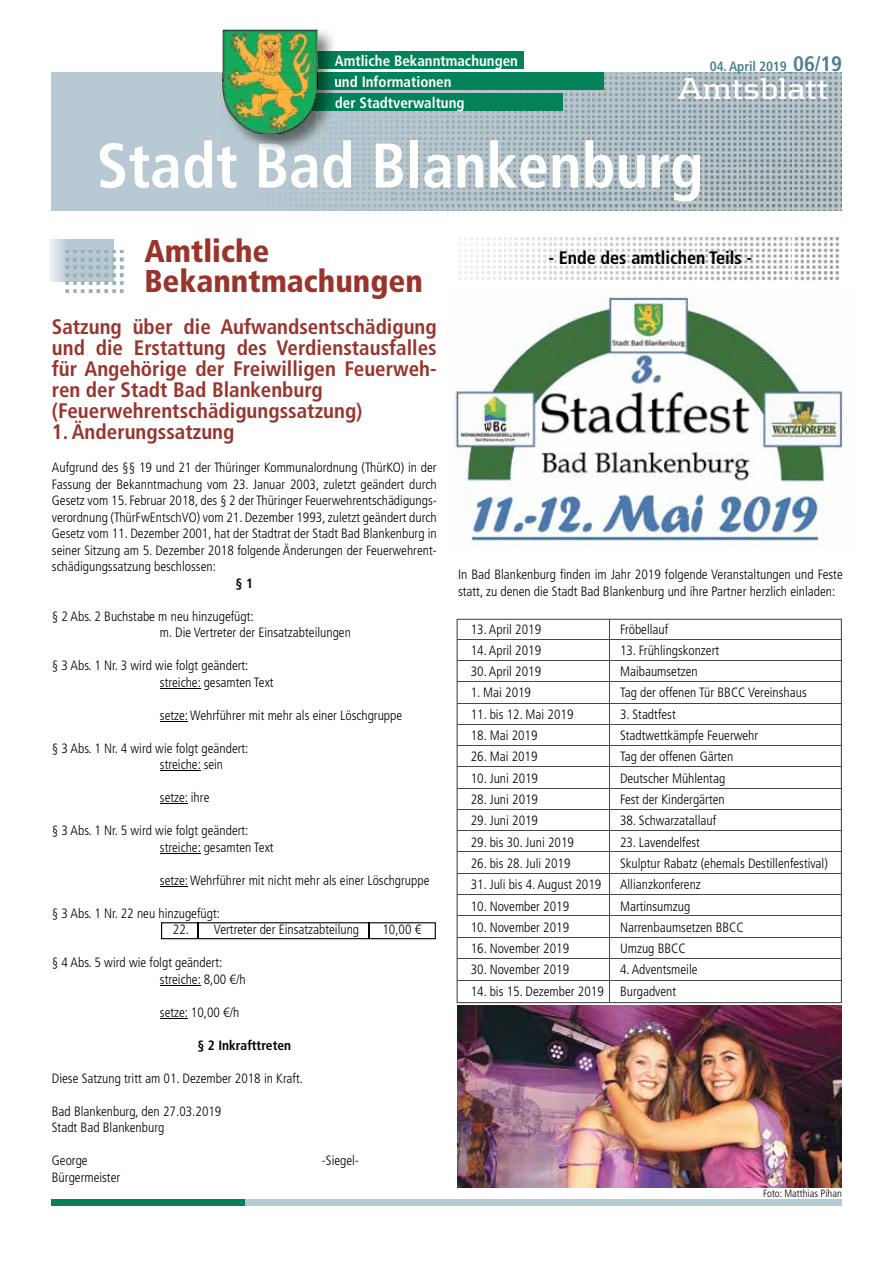
<style>
.page{position:relative;width:893px;height:1263px;background:#fff}
.page>*{position:absolute;margin:0;border:0;box-sizing:border-box;transform-origin:0 0}
.t1{font:700 condensed 63px "Frutiger LT Std";color:#fff}
.t2{font:900 condensed 31.5px/30px "Frutiger LT Std";color:#98342c}
.t3{font:700 31.5px "Kontrapunkt";letter-spacing:-.01em;color:#fff}
.t4{font:700 condensed 21px/21px "Frutiger LT Std";color:#98342c}
.t5{font:700 condensed 18px "Frutiger LT Std";color:#000}
.t6{font:700 condensed 15px "Frutiger LT Std";color:#fff}
.t7{font:300 condensed 13.5px/16.5px "Frutiger LT Std";color:#000}
.t8{font:700 condensed 13.5px "Frutiger LT Std";letter-spacing:-.01em;color:#4c8090}
.t9{font:700 condensed 13.5px "Frutiger LT Std";color:#000}
.t10{font:300 condensed 10.5px "Frutiger LT Std";color:#000}
.s1{font-size:21px}
</style>
<div class="page">
<div style="left:242px;top:1199px;width:600px;height:6px;background:#b7c9d2"></div>
<img style="left:459px;top:238px;width:381px;height:42px">
<div style="left:51px;top:1199px;width:193px;height:6px;background:#038158"></div>
<div style="left:51px;top:73px;width:791px;height:138px;background:#b7c9d2"></div>
<img style="left:337px;top:90px;width:254px;height:28px">
<img style="left:592px;top:73px;width:250px;height:46px">
<img style="left:340px;top:120px;width:352px;height:20px">
<img style="left:693px;top:119px;width:149px;height:92px">
<img style="left:279px;top:202px;width:413px;height:9px">
<img style="left:295px;top:140px;width:405px;height:62px">
<img style="left:337px;top:111px;width:127px;height:1px">
<div style="left:261px;top:94px;width:302px;height:17px;background:#038158"></div>
<div style="left:264px;top:73px;width:340px;height:17px;background:#038158"></div>
<div style="left:264px;top:52px;width:259px;height:17px;background:#038158"></div>
<img style="left:220px;top:29px;width:117px;height:44px">
<img style="left:222px;top:73px;width:20px;height:62px">
<img style="left:290px;top:90px;width:47px;height:50px">
<img style="left:222px;top:146px;width:8px;height:8px">
<img style="left:249px;top:140px;width:88px;height:14px">
<img style="left:318px;top:94px;width:19px;height:3px">
<svg style="left:318px;top:111px;width:19px;height:1px"></svg>
<img style="left:318px;top:97px;width:19px;height:14px">
<img style="left:318px;top:75px;width:19px;height:12px">
<img style="left:318px;top:52px;width:19px;height:17px">
<svg style="left:318px;top:69px;width:19px;height:6px"></svg>
<img style="left:223px;top:30px;width:95px;height:104px">
<img style="left:270px;top:97px;width:48px;height:15px">
<img style="left:264px;top:73px;width:54px;height:17px">
<img style="left:272px;top:75px;width:46px;height:12px">
<img style="left:272px;top:69px;width:46px;height:1px">
<img style="left:272px;top:55px;width:46px;height:14px">
<hr style="left:160px;top:688px;width:40px;height:1px;background:#000">
<svg style="left:160px;top:721px;width:28px;height:1px"></svg>
<hr style="left:160px;top:770px;width:40px;height:1px;background:#000">
<svg style="left:160px;top:803px;width:28px;height:1px"></svg>
<hr style="left:160px;top:853px;width:40px;height:1px;background:#000">
<svg style="left:160px;top:886px;width:28px;height:1px"></svg>
<hr style="left:160px;top:985px;width:40px;height:1px;background:#000">
<svg style="left:160px;top:1018px;width:28px;height:1px"></svg>
<svg style="left:49px;top:239px;width:64px;height:43px"></svg>
<img style="left:62px;top:251px;width:62px;height:41px">
<svg style="left:161px;top:922px;width:275px;height:17px"></svg>
<img style="left:454px;top:296px;width:389px;height:252px">
<svg style="left:457px;top:619px;width:385px;height:384px"></svg>
<hr style="left:457px;top:639px;width:385px;height:1px;background:#4d4540">
<hr style="left:457px;top:660px;width:385px;height:1px;background:#4d4540">
<hr style="left:457px;top:681px;width:385px;height:1px;background:#4d4540">
<hr style="left:457px;top:703px;width:385px;height:1px;background:#4d4540">
<hr style="left:457px;top:724px;width:385px;height:1px;background:#4d4540">
<hr style="left:457px;top:745px;width:385px;height:1px;background:#4d4540">
<hr style="left:457px;top:766px;width:385px;height:1px;background:#4d4540">
<hr style="left:457px;top:788px;width:385px;height:1px;background:#4d4540">
<hr style="left:457px;top:809px;width:385px;height:1px;background:#4d4540">
<hr style="left:457px;top:830px;width:385px;height:1px;background:#4d4540">
<hr style="left:457px;top:852px;width:385px;height:1px;background:#4d4540">
<hr style="left:457px;top:873px;width:385px;height:1px;background:#4d4540">
<hr style="left:457px;top:894px;width:385px;height:1px;background:#4d4540">
<hr style="left:457px;top:915px;width:385px;height:1px;background:#4d4540">
<hr style="left:457px;top:937px;width:385px;height:1px;background:#4d4540">
<hr style="left:457px;top:958px;width:385px;height:1px;background:#4d4540">
<hr style="left:457px;top:980px;width:385px;height:1px;background:#4d4540">
<hr style="left:609px;top:619px;width:1px;height:383px;background:#4d4540">
<img style="left:457px;top:1005px;width:385px;height:182px">
<p class="t6" style="left:335px;top:52px;width:185px">Amtliche Bekanntmachungen</p>
<p class="t8" style="left:710px;top:58px;width:134px">04. April 2019_<span class="s1">06/19</span></p>
<p class="t6" style="left:334px;top:73px;width:119px">und Informationen</p>
<h2 class="t3" style="left:678px;top:70px;width:153px">Amtsblatt</h2>
<p class="t6" style="left:335px;top:94px;width:131px">der Stadtverwaltung</p>
<h1 class="t1" style="left:97px;top:128px;width:608px">Stadt Bad Blankenburg</h1>
<h2 class="t2" style="left:145px;top:236px;width:280px">Amtliche<br>Bekanntmachungen</h2>
<h3 class="t4" style="left:52px;top:317px;width:386px">Satzung über die Aufwandsentschädigung und die Erstattung des Verdienstausfalles für Angehörige der Freiwilligen Feuerweh&shy;ren der Stadt Bad Blankenburg (Feuerwehrentschädigungssatzung)</h3>
<h3 class="t4" style="left:52px;top:422px;width:184px">1. Änderungssatzung</h3>
<p class="t7" style="left:52px;top:460px;width:386px;text-align:justify">Aufgrund des §§ 19 und 21 der Thüringer Kommunalordnung (ThürKO) in der Fassung der Bekanntmachung vom 23. Januar 2003, zuletzt geändert durch Gesetz vom 15. Februar 2018, des § 2 der Thüringer Feuerwehrentschädigungs&shy;verordnung (ThürFwEntschVO) vom 21. Dezember 1993, zuletzt geändert durch Gesetz vom 11. Dezember 2001, hat der Stadtrat der Stadt Bad Blankenburg in seiner Sitzung am 5. Dezember 2018 folgende Änderungen der Feuerwehrent&shy;schädigungssatzung beschlossen:</p>
<p class="t9" style="left:236px;top:575px;width:19px">§ 1</p>
<p class="t7" style="left:160px;top:608px;width:193px;text-indent:-108px">§ 2 Abs. 2 Buchstabe m neu hinzugefügt:<br>m. Die Vertreter der Einsatzabteilungen</p>
<p class="t7" style="left:160px;top:658px;width:115px;text-indent:-108px">§ 3 Abs. 1 Nr. 3 wird wie folgt geändert: streiche: gesamten Text</p>
<p class="t7" style="left:160px;top:707px;width:244px">setze: Wehrführer mit mehr als einer Löschgruppe</p>
<p class="t7" style="left:160px;top:740px;width:90px;text-indent:-108px">§ 3 Abs. 1 Nr. 4 wird wie folgt geändert: streiche: sein</p>
<p class="t7" style="left:160px;top:790px;width:51px">setze: ihre</p>
<p class="t7" style="left:160px;top:823px;width:115px;text-indent:-108px">§ 3 Abs. 1 Nr. 5 wird wie folgt geändert: streiche: gesamten Text</p>
<p class="t7" style="left:160px;top:872px;width:271px">setze: Wehrführer mit nicht mehr als einer Löschgruppe</p>
<p class="t7" style="left:52px;top:905px;width:170px">§ 3 Abs. 1 Nr. 22 neu hinzugefügt:</p>
<p class="t7" style="left:173px;top:922px;width:188px">22. Vertreter der Einsatzabteilung</p>
<p class="t7" style="left:382px;top:922px;width:40px">10,00 €</p>
<p class="t7" style="left:160px;top:955px;width:87px;text-indent:-108px">§ 4 Abs. 5 wird wie folgt geändert: streiche: 8,00 €/h</p>
<p class="t7" style="left:160px;top:1004px;width:81px">setze: 10,00 €/h</p>
<p class="t9" style="left:197px;top:1037px;width:95px">§ 2 Inkrafttreten</p>
<p class="t7" style="left:52px;top:1070px;width:253px">Diese Satzung tritt am 01. Dezember 2018 in Kraft.</p>
<p class="t7" style="left:52px;top:1103px;width:171px">Bad Blankenburg, den 27.03.2019<br>Stadt Bad Blankenburg</p>
<p class="t7" style="left:52px;top:1153px;width:37px">George</p>
<p class="t7" style="left:322px;top:1153px;width:39px">-Siegel-</p>
<p class="t7" style="left:52px;top:1169px;width:70px">Bürgermeister</p>
<h3 class="t5" style="left:549px;top:247px;width:205px">- Ende des amtlichen Teils -</h3>
<p class="t7" style="left:458px;top:566px;width:386px">In Bad Blankenburg finden im Jahr 2019 folgende Veranstaltungen und Feste statt, zu denen die Stadt Bad Blankenburg und ihre Partner herzlich einladen:</p>
<p class="t7" style="left:471px;top:621px;width:72px">13. April 2019</p>
<p class="t7" style="left:620px;top:621px;width:50px">Fröbellauf</p>
<p class="t7" style="left:471px;top:642px;width:72px">14. April 2019</p>
<p class="t7" style="left:620px;top:642px;width:101px">13. Frühlingskonzert</p>
<p class="t7" style="left:471px;top:663px;width:72px">30. April 2019</p>
<p class="t7" style="left:620px;top:663px;width:79px">Maibaumsetzen</p>
<p class="t7" style="left:471px;top:685px;width:62px">1. Mai 2019</p>
<p class="t7" style="left:620px;top:685px;width:188px">Tag der offenen Tür BBCC Vereinshaus</p>
<p class="t7" style="left:471px;top:706px;width:104px">11. bis 12. Mai 2019</p>
<p class="t7" style="left:620px;top:706px;width:57px">3. Stadtfest</p>
<p class="t7" style="left:471px;top:727px;width:68px">18. Mai 2019</p>
<p class="t7" style="left:620px;top:727px;width:140px">Stadtwettkämpfe Feuerwehr</p>
<p class="t7" style="left:471px;top:749px;width:68px">26. Mai 2019</p>
<p class="t7" style="left:620px;top:749px;width:115px">Tag der offenen Gärten</p>
<p class="t7" style="left:471px;top:770px;width:69px">10. Juni 2019</p>
<p class="t7" style="left:620px;top:770px;width:107px">Deutscher Mühlentag</p>
<p class="t7" style="left:471px;top:791px;width:69px">28. Juni 2019</p>
<p class="t7" style="left:620px;top:791px;width:106px">Fest der Kindergärten</p>
<p class="t7" style="left:471px;top:812px;width:69px">29. Juni 2019</p>
<p class="t7" style="left:620px;top:812px;width:98px">38. Schwarzatallauf</p>
<p class="t7" style="left:471px;top:834px;width:105px">29. bis 30. Juni 2019</p>
<p class="t7" style="left:620px;top:834px;width:81px">23. Lavendelfest</p>
<p class="t7" style="left:471px;top:855px;width:101px">26. bis 28. Juli 2019</p>
<p class="t7" style="left:620px;top:855px;width:209px">Skulptur Rabatz (ehemals Destillenfestival)</p>
<p class="t7" style="left:471px;top:876px;width:132px">31. Juli bis 4. August 2019</p>
<p class="t7" style="left:620px;top:876px;width:82px">Allianzkonferenz</p>
<p class="t7" style="left:471px;top:898px;width:100px">10. November 2019</p>
<p class="t7" style="left:620px;top:898px;width:72px">Martinsumzug</p>
<p class="t7" style="left:471px;top:919px;width:100px">10. November 2019</p>
<p class="t7" style="left:620px;top:919px;width:125px">Narrenbaumsetzen BBCC</p>
<p class="t7" style="left:471px;top:940px;width:100px">16. November 2019</p>
<p class="t7" style="left:620px;top:940px;width:67px">Umzug BBCC</p>
<p class="t7" style="left:471px;top:962px;width:100px">30. November 2019</p>
<p class="t7" style="left:620px;top:962px;width:79px">4. Adventsmeile</p>
<p class="t7" style="left:471px;top:983px;width:207px">14. bis 15. Dezember 2019 Burgadvent</p>
<p class="t10" style="left:763px;top:1188px;width:80px">Foto: Matthias Pihan</p>
</div>
